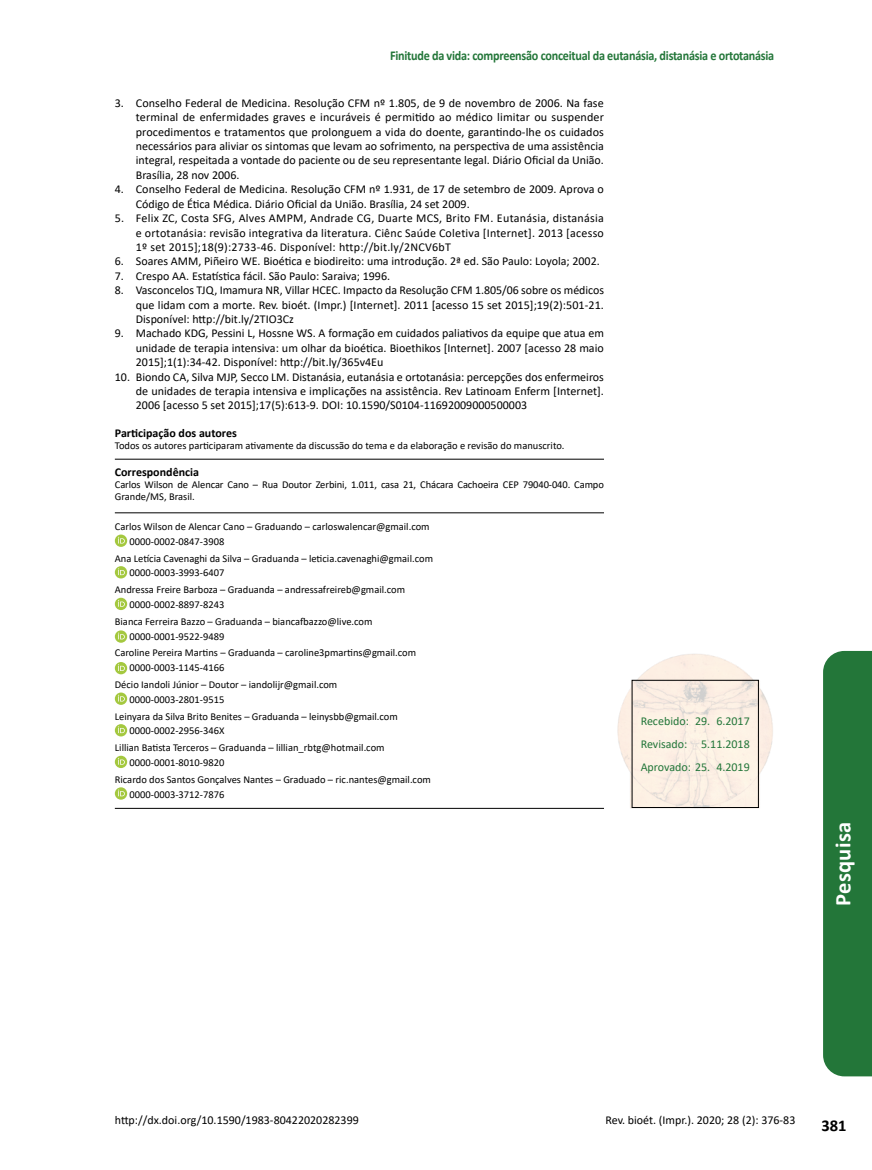
<style>
.page{position:relative;width:872px;height:1170px;background:#fff}
.page>*{position:absolute;margin:0;border:0;box-sizing:border-box;transform-origin:0 0}
.t1{font:700 22.5px "Calibri";letter-spacing:.02em;color:#fff}
.t2{font:700 16.5px "Calibri";color:#000}
.t3{font:700 13.5px "Calibri";letter-spacing:-.02em;color:#237639;scale:.9 1}
.t4{font:12px/14.4px "Calibri";color:#000;text-align:justify}
.t5{font:12px/23px "Calibri";color:#237639;text-align:justify}
.t6{font:700 12px "Calibri";color:#000}
.t7{font:10.5px/14.7px "Calibri";color:#000}
</style>
<div class="page">
<hr style="left:115px;top:459px;width:489px;height:1px;background:#000">
<hr style="left:115px;top:512px;width:489px;height:1px;background:#000">
<hr style="left:115px;top:808px;width:489px;height:1px;background:#000">
<svg style="left:115px;top:534px;width:12px;height:13px"></svg>
<svg style="left:118px;top:536px;width:7px;height:7px"></svg>
<svg style="left:115px;top:566px;width:12px;height:12px"></svg>
<svg style="left:118px;top:568px;width:7px;height:7px"></svg>
<svg style="left:115px;top:597px;width:12px;height:13px"></svg>
<svg style="left:118px;top:600px;width:7px;height:6px"></svg>
<svg style="left:115px;top:630px;width:12px;height:12px"></svg>
<svg style="left:118px;top:632px;width:7px;height:7px"></svg>
<div style="left:115px;top:662px;width:12px;height:12px;background:#a4c83f;border-radius:50%"></div>
<svg style="left:118px;top:664px;width:7px;height:7px"></svg>
<svg style="left:115px;top:692px;width:12px;height:12px"></svg>
<svg style="left:118px;top:694px;width:7px;height:7px"></svg>
<svg style="left:115px;top:724px;width:12px;height:12px"></svg>
<svg style="left:118px;top:726px;width:7px;height:7px"></svg>
<svg style="left:115px;top:755px;width:12px;height:13px"></svg>
<svg style="left:118px;top:758px;width:7px;height:6px"></svg>
<svg style="left:115px;top:787px;width:12px;height:12px"></svg>
<svg style="left:118px;top:789px;width:7px;height:7px"></svg>
<img style="left:617px;top:654px;width:156px;height:154px">
<div style="left:823px;top:651px;width:49px;height:425px;background:#237639"></div>
<p class="t3" style="left:390px;top:46px;width:428px">Finitude da vida: compreensão conceitual da eutanásia, distanásia e ortotanásia</p>
<p class="t4" style="left:136px;top:95px;width:469px;text-indent:-21px">3. Conselho Federal de Medicina. Resolução CFM nº 1.805, de 9 de novembro de 2006. Na fase terminal de enfermidades graves e incuráveis é permitido ao médico limitar ou suspender procedimentos e tratamentos que prolonguem a vida do doente, garantindo-lhe os cuidados necessários para aliviar os sintomas que levam ao sofrimento, na perspectiva de uma assistência integral, respeitada a vontade do paciente ou de seu representante legal. Diário Oficial da União.<br>Brasília, 28 nov 2006.</p>
<p class="t4" style="left:136px;top:182px;width:469px;text-indent:-21px">4. Conselho Federal de Medicina. Resolução CFM nº 1.931, de 17 de setembro de 2009. Aprova o<br>Código de Ética Médica. Diário Oficial da União. Brasília, 24 set 2009.</p>
<p class="t4" style="left:136px;top:211px;width:469px;text-indent:-21px">5. Felix ZC, Costa SFG, Alves AMPM, Andrade CG, Duarte MCS, Brito FM. Eutanásia, distanásia e ortotanásia: revisão integrativa da literatura. Ciênc Saúde Coletiva [Internet]. 2013 [acesso 1º set 2015];18(9):2733-46. Disponível: http://bit.ly/2NCV6bT</p>
<p class="t4" style="left:115px;top:254px;width:486px">6. Soares AMM, Piñeiro WE. Bioética e biodireito: uma introdução. 2ª ed. São Paulo: Loyola; 2002.</p>
<p class="t4" style="left:115px;top:268px;width:277px">7. Crespo AA. Estatística fácil. São Paulo: Saraiva; 1996.</p>
<p class="t4" style="left:136px;top:283px;width:469px;text-indent:-21px">8. Vasconcelos TJQ, Imamura NR, Villar HCEC. Impacto da Resolução CFM 1.805/06 sobre os médicos que lidam com a morte. Rev. bioét. (Impr.) [Internet]. 2011 [acesso 15 set 2015];19(2):501-21.<br>Disponível: http://bit.ly/2TIO3Cz</p>
<p class="t4" style="left:136px;top:326px;width:469px;text-indent:-21px">9. Machado KDG, Pessini L, Hossne WS. A formação em cuidados paliativos da equipe que atua em unidade de terapia intensiva: um olhar da bioética. Bioethikos [Internet]. 2007 [acesso 28 maio 2015];1(1):34-42. Disponível: http://bit.ly/365v4Eu</p>
<p class="t4" style="left:136px;top:369px;width:469px;text-indent:-21px">10. Biondo CA, Silva MJP, Secco LM. Distanásia, eutanásia e ortotanásia: percepções dos enfermeiros de unidades de terapia intensiva e implicações na assistência. Rev Latinoam Enferm [Internet].<br>2006 [acesso 5 set 2015];17(5):613-9. DOI: 10.1590/S0104-11692009000500003</p>
<p class="t6" style="left:115px;top:424px;width:123px">Participação dos autores</p>
<p class="t7" style="left:115px;top:438px;width:451px">Todos os autores participaram ativamente da discussão do tema e da elaboração e revisão do manuscrito.</p>
<p class="t6" style="left:115px;top:464px;width:86px">Correspondência</p>
<p class="t7" style="left:115px;top:478px;width:490px;line-height:12px">Carlos Wilson de Alencar Cano – Rua Doutor Zerbini, 1.011, casa 21, Chácara Cachoeira CEP 79040-040. Campo<br>Grande/MS, Brasil.</p>
<p class="t7" style="left:130px;top:519px;width:301px;text-indent:-15px">Carlos Wilson de Alencar Cano – Graduando – carloswalencar@gmail.com<br>0000-0002-0847-3908</p>
<p class="t7" style="left:130px;top:550px;width:305px;text-indent:-15px">Ana Letícia Cavenaghi da Silva – Graduanda – leticia.cavenaghi@gmail.com<br>0000-0003-3993-6407</p>
<p class="t7" style="left:130px;top:582px;width:277px;text-indent:-15px">Andressa Freire Barboza – Graduanda – andressafreireb@gmail.com<br>0000-0002-8897-8243</p>
<p class="t7" style="left:130px;top:613px;width:244px;text-indent:-15px">Bianca Ferreira Bazzo – Graduanda – biancafbazzo@live.com<br>0000-0001-9522-9489</p>
<p class="t7" style="left:130px;top:645px;width:288px;text-indent:-15px">Caroline Pereira Martins – Graduanda – caroline3pmartins@gmail.com<br>0000-0003-1145-4166</p>
<p class="t7" style="left:130px;top:677px;width:209px;text-indent:-15px">Décio Iandoli Júnior – Doutor – iandolijr@gmail.com<br>0000-0003-2801-9515</p>
<p class="t7" style="left:130px;top:708px;width:270px;text-indent:-15px">Leinyara da Silva Brito Benites – Graduanda – leinysbb@gmail.com<br>0000-0002-2956-346X</p>
<p class="t7" style="left:130px;top:740px;width:256px;text-indent:-15px">Lillian Batista Terceros – Graduanda – lillian_rbtg@hotmail.com<br>0000-0001-8010-9820</p>
<p class="t7" style="left:130px;top:771px;width:303px;text-indent:-15px">Ricardo dos Santos Gonçalves Nantes – Graduado – ric.nantes@gmail.com<br>0000-0003-3712-7876</p>
<p class="t5" style="left:640px;top:709px;width:111px">Recebido: 29. 6.2017<br>Revisado: 5.11.2018<br>Aprovado: 25. 4.2019</p>
<h1 class="t1" style="left:827px;top:906px;width:86px;rotate:-90deg">Pesquisa</h1>
<p class="t4" style="left:115px;top:1112px;width:245px">http://dx.doi.org/10.1590/1983-80422020282399</p>
<p class="t4" style="left:605px;top:1112px;width:191px">Rev. bioét. (Impr.). 2020; 28 (2): 376-83</p>
<h2 class="t2" style="left:821px;top:1113px;width:27px">381</h2>
</div>
